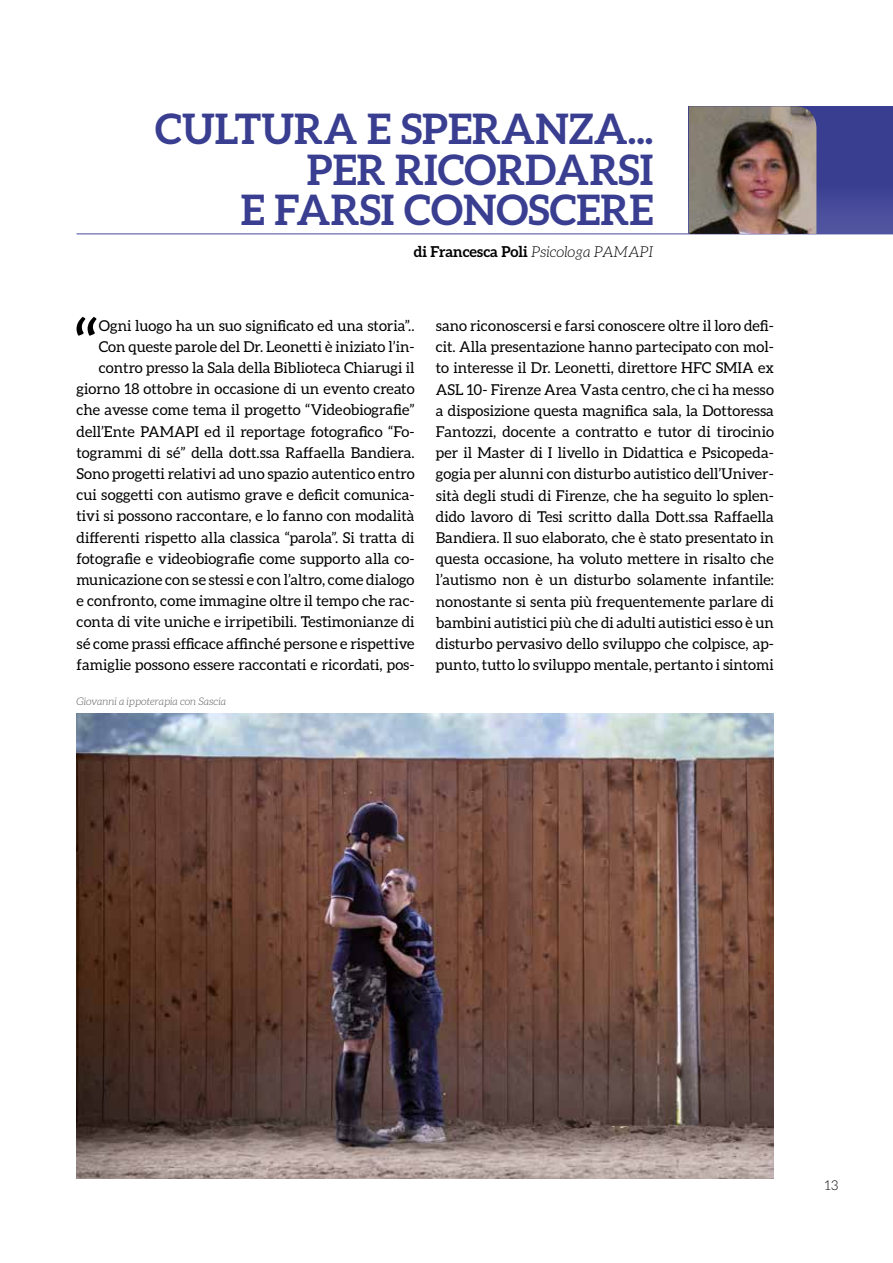
<style>
.page{position:relative;width:893px;height:1263px;background:#fff}
.page>*{position:absolute;margin:0;border:0;box-sizing:border-box;transform-origin:0 0}
.t1{font:73.65px "Aleo";color:#000}
.t2{font:700 42px/40.5px "Aleo";color:#393e91;text-align:right}
.t3{font:15px/21.1px "Aleo";color:#000;text-align:right}
.t4{font:700 15px "Aleo";color:#000}
.t5{font:300 13.5px "Aleo";color:#000}
.t6{font:italic 300 10.5px "Aleo";color:#575756}
.s1{font-weight:300;font-style:italic}
</style>
<div class="page">
<hr style="left:77px;top:233px;width:816px;height:1px;background:#5d5ea6">
<div style="left:689px;top:106px;width:204px;height:128px;background:linear-gradient(to bottom,#32388d,#4a4e9b)"></div>
<img style="left:689px;top:106px;width:127px;height:128px">
<img style="left:77px;top:713px;width:697px;height:466px">
<h2 class="t2" style="left:155px;top:108px;width:500px">CULTURA E SPERANZA...<br>PER RICORDARSI<br>E FARSI CONOSCERE</h2>
<p class="t4" style="left:414px;top:243px;width:241px">di Francesca Poli <span class="s1">Psicologa PAMAPI</span></p>
<h1 class="t1" style="left:74px;top:305px;width:27px">“</h1>
<p class="t3" style="left:77px;top:315px;width:340px">Ogni luogo ha un suo significato ed una storia”..<br>Con queste parole del Dr. Leonetti è iniziato l’in&shy;contro presso la Sala della Biblioteca Chiarugi il giorno 18 ottobre in occasione di un evento creato che avesse come tema il progetto “Videobiografie” dell’Ente PAMAPI ed il reportage fotografico “Fo&shy;togrammi di sé” della dott.ssa Raffaella Bandiera.<br>Sono progetti relativi ad uno spazio autentico entro cui soggetti con autismo grave e deficit comunica&shy;tivi si possono raccontare, e lo fanno con modalità differenti rispetto alla classica “parola”. Si tratta di fotografie e videobiografie come supporto alla co&shy;municazione con se stessi e con l’altro, come dialogo e confronto, come immagine oltre il tempo che rac&shy;conta di vite uniche e irripetibili. Testimonianze di sé come prassi efficace affinché persone e rispettive famiglie possono essere raccontati e ricordati, pos-</p>
<p class="t3" style="left:436px;top:315px;width:340px;text-align:justify">sano riconoscersi e farsi conoscere oltre il loro defi&shy;cit. Alla presentazione hanno partecipato con mol&shy;to interesse il Dr. Leonetti, direttore HFC SMIA ex ASL 10- Firenze Area Vasta centro, che ci ha messo a disposizione questa magnifica sala, la Dottoressa Fantozzi, docente a contratto e tutor di tirocinio per il Master di I livello in Didattica e Psicopeda&shy;gogia per alunni con disturbo autistico dell’Univer&shy;sità degli studi di Firenze, che ha seguito lo splen&shy;dido lavoro di Tesi scritto dalla Dott.ssa Raffaella Bandiera. Il suo elaborato, che è stato presentato in questa occasione, ha voluto mettere in risalto che l’autismo non è un disturbo solamente infantile: nonostante si senta più frequentemente parlare di bambini autistici più che di adulti autistici esso è un disturbo pervasivo dello sviluppo che colpisce, ap&shy;punto, tutto lo sviluppo mentale, pertanto i sintomi</p>
<p class="t6" style="left:77px;top:695px;width:151px">Giovanni a ippoterapia con Sascia</p>
<p class="t5" style="left:825px;top:1177px;width:15px">13</p>
</div>
